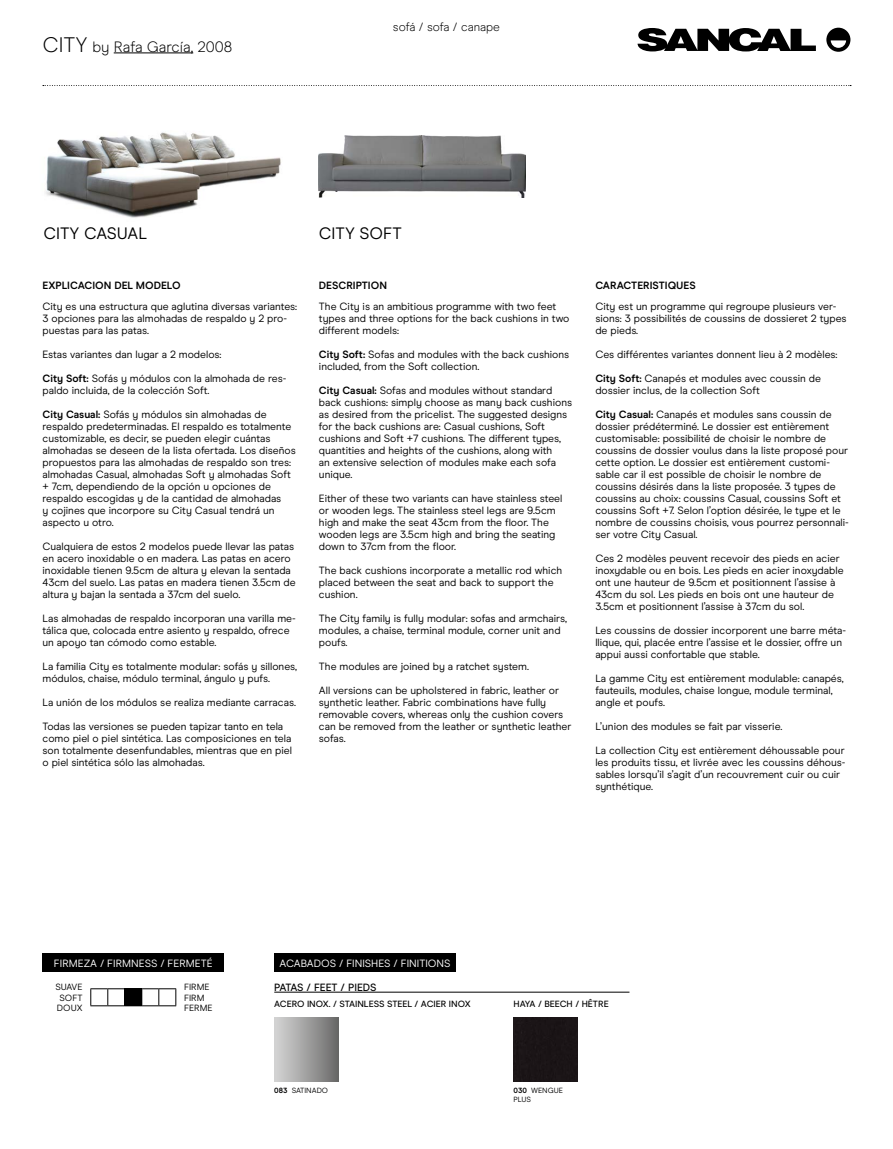
<style>
.page{position:relative;width:893px;height:1149px;background:#fff}
.page>*{position:absolute;margin:0;border:0;box-sizing:border-box;transform-origin:0 0}
.t1{font:16.5px "Modern Era";color:#000}
.t2{font:300 15px "Modern Era";color:#000}
.t3{font:300 12px "Modern Era";color:#000}
.t4{font:10.5px/12px "Modern Era";color:#000}
.t5{font:10.5px "Modern Era";color:#fff}
.t6{font:700 10.5px "Modern Era";color:#000}
.t7{font:500 10.5px "Modern Era";color:#000}
.t8{font:500 9px "Modern Era";color:#000}
.t9{font:9px/10.5px "Modern Era";color:#000;text-align:justify}
.t10{font:500 9px "Modern Era";color:#000}
.t11{font:7.5px/9px "Modern Era";color:#000}
.s1{font-size:21px}
.s2{font-weight:700}
</style>
<div class="page">
<hr style="left:114px;top:52px;width:79px;height:1px;background:#000">
<svg style="left:43px;top:85px;width:808px;height:1px"></svg>
<svg style="left:826px;top:28px;width:24px;height:24px"></svg>
<svg style="left:637px;top:28px;width:179px;height:23px"></svg>
<img style="left:319px;top:136px;width:206px;height:61px">
<img style="left:45px;top:132px;width:236px;height:86px">
<div style="left:43px;top:952px;width:181px;height:18px;background:#000"></div>
<svg style="left:90px;top:988px;width:86px;height:18px"></svg>
<hr style="left:274px;top:991px;width:355px;height:1px;background:#000">
<div style="left:274px;top:952px;width:182px;height:18px;background:#000"></div>
<div style="left:274px;top:1017px;width:64px;height:64px;background:linear-gradient(to right,#d8d8d7,#6c6c6b)"></div>
<div style="left:513px;top:1017px;width:64px;height:64px;background:#1b1517"></div>
<h2 class="t2" style="left:43px;top:38px;width:191px"><span class="s1">CITY</span> by Rafa García, 2008</h2>
<p class="t3" style="left:393px;top:20px;width:109px">sofá / sofa / canape</p>
<h1 class="t1" style="left:43px;top:223px;width:105px">CITY CASUAL</h1>
<h1 class="t1" style="left:319px;top:223px;width:84px">CITY SOFT</h1>
<p class="t6" style="left:43px;top:279px;width:140px">EXPLICACION DEL MODELO</p>
<p class="t4" style="left:43px;top:300px;width:256px">City es una estructura que aglutina diversas variantes:<br>3 opciones para las almohadas de respaldo y 2 pro&shy;puestas para las patas.</p>
<p class="t4" style="left:43px;top:348px;width:181px">Estas variantes dan lugar a 2 modelos:</p>
<p class="t4" style="left:43px;top:372px;width:245px"><span class="s2">City Soft:</span> Sofás y módulos con la almohada de res&shy;paldo incluida, de la colección Soft.</p>
<p class="t4" style="left:43px;top:408px;width:255px"><span class="s2">City Casual:</span> Sofás y módulos sin almohadas de respaldo predeterminadas. El respaldo es totalmente customizable, es decir, se pueden elegir cuántas almohadas se deseen de la lista ofertada. Los diseños propuestos para las almohadas de respaldo son tres: almohadas Casual, almohadas Soft y almohadas Soft + 7cm, dependiendo de la opción u opciones de respaldo escogidas y de la cantidad de almohadas<br>y cojines que incorpore su City Casual tendrá un aspecto u otro.</p>
<p class="t4" style="left:43px;top:540px;width:255px">Cualquiera de estos 2 modelos puede llevar las patas en acero inoxidable o en madera. Las patas en acero inoxidable tienen 9.5cm de altura y elevan la sentada 43cm del suelo. Las patas en madera tienen 3.5cm de altura y bajan la sentada a 37cm del suelo.</p>
<p class="t4" style="left:43px;top:612px;width:255px">Las almohadas de respaldo incorporan una varilla me&shy;tálica que, colocada entre asiento y respaldo, ofrece un apoyo tan cómodo como estable.</p>
<p class="t4" style="left:43px;top:660px;width:256px">La familia City es totalmente modular: sofás y sillones, módulos, chaise, módulo terminal, ángulo y pufs.</p>
<p class="t4" style="left:43px;top:696px;width:255px">La unión de los módulos se realiza mediante carracas.</p>
<p class="t4" style="left:43px;top:720px;width:251px">Todas las versiones se pueden tapizar tanto en tela como piel o piel sintética. Las composiciones en tela son totalmente desenfundables, mientras que en piel o piel sintética sólo las almohadas.</p>
<p class="t6" style="left:319px;top:279px;width:70px">DESCRIPTION</p>
<p class="t4" style="left:319px;top:300px;width:252px">The City is an ambitious programme with two feet types and three options for the back cushions in two different models:</p>
<p class="t4" style="left:319px;top:348px;width:252px"><span class="s2">City Soft:</span> Sofas and modules with the back cushions included, from the Soft collection.</p>
<p class="t4" style="left:319px;top:384px;width:255px"><span class="s2">City Casual:</span> Sofas and modules without standard back cushions: simply choose as many back cushions as desired from the pricelist. The suggested designs for the back cushions are: Casual cushions, Soft cushions and Soft +7 cushions. The different types, quantities and heights of the cushions, along with<br>an extensive selection of modules make each sofa unique.</p>
<p class="t4" style="left:319px;top:492px;width:245px">Either of these two variants can have stainless steel or wooden legs. The stainless steel legs are 9.5cm high and make the seat 43cm from the floor. The wooden legs are 3.5cm high and bring the seating down to 37cm from the floor.</p>
<p class="t4" style="left:319px;top:564px;width:245px">The back cushions incorporate a metallic rod which placed between the seat and back to support the cushion.</p>
<p class="t4" style="left:319px;top:612px;width:250px">The City family is fully modular: sofas and armchairs, modules, a chaise, terminal module, corner unit and poufs.</p>
<p class="t4" style="left:319px;top:660px;width:212px">The modules are joined by a ratchet system.</p>
<p class="t4" style="left:319px;top:684px;width:254px">All versions can be upholstered in fabric, leather or synthetic leather. Fabric combinations have fully removable covers, whereas only the cushion covers can be removed from the leather or synthetic leather sofas.</p>
<p class="t6" style="left:595px;top:279px;width:102px">CARACTERISTIQUES</p>
<p class="t4" style="left:595px;top:300px;width:253px">City est un programme qui regroupe plusieurs ver&shy;sions: 3 possibilités de coussins de dossieret 2 types de pieds.</p>
<p class="t4" style="left:595px;top:348px;width:244px">Ces différentes variantes donnent lieu à 2 modèles:</p>
<p class="t4" style="left:595px;top:372px;width:227px"><span class="s2">City Soft:</span> Canapés et modules avec coussin de dossier inclus, de la collection Soft</p>
<p class="t4" style="left:595px;top:408px;width:255px"><span class="s2">City Casual:</span> Canapés et modules sans coussin de dossier prédéterminé. Le dossier est entièrement customisable: possibilité de choisir le nombre de coussins de dossier voulus dans la liste proposé pour cette option. Le dossier est entièrement customi&shy;sable car il est possible de choisir le nombre de coussins désirés dans la liste proposée. 3 types de coussins au choix: coussins Casual, coussins Soft et coussins Soft +7. Selon l’option désirée, le type et le nombre de coussins choisis, vous pourrez personnali&shy;ser votre City Casual.</p>
<p class="t4" style="left:595px;top:552px;width:250px">Ces 2 modèles peuvent recevoir des pieds en acier inoxydable ou en bois. Les pieds en acier inoxydable ont une hauteur de 9.5cm et positionnent l’assise à 43cm du sol. Les pieds en bois ont une hauteur de 3.5cm et positionnent l’assise à 37cm du sol.</p>
<p class="t4" style="left:595px;top:624px;width:252px">Les coussins de dossier incorporent une barre méta&shy;llique, qui, placée entre l’assise et le dossier, offre un appui aussi confortable que stable.</p>
<p class="t4" style="left:595px;top:672px;width:250px">La gamme City est entièrement modulable: canapés, fauteuils, modules, chaise longue, module terminal, angle et poufs.</p>
<p class="t4" style="left:595px;top:720px;width:188px">L’union des modules se fait par visserie.</p>
<p class="t4" style="left:595px;top:744px;width:252px">La collection City est entièrement déhoussable pour les produits tissu, et livrée avec les coussins déhous&shy;sables lorsqu’il s’agit d’un recouvrement cuir ou cuir synthétique.</p>
<p class="t5" style="left:54px;top:956px;width:160px">FIRMEZA / FIRMNESS / FERMETÉ</p>
<p class="t9" style="left:55px;top:981px;width:29px">SUAVE SOFT DOUX</p>
<p class="t9" style="left:184px;top:981px;width:30px;text-align:left">FIRME<br>FIRM<br>FERME</p>
<p class="t7" style="left:274px;top:981px;width:104px">PATAS / FEET / PIEDS</p>
<p class="t5" style="left:280px;top:956px;width:172px">ACABADOS / FINISHES / FINITIONS</p>
<p class="t8" style="left:274px;top:998px;width:198px">ACERO INOX. / STAINLESS STEEL / ACIER INOX</p>
<p class="t10" style="left:513px;top:998px;width:97px">HAYA / BEECH / HÊTRE</p>
<p class="t11" style="left:274px;top:1085px;width:55px"><span class="s2">083</span> SATINADO</p>
<p class="t11" style="left:513px;top:1085px;width:51px"><span class="s2">030</span> WENGUE<br>PLUS</p>
</div>
